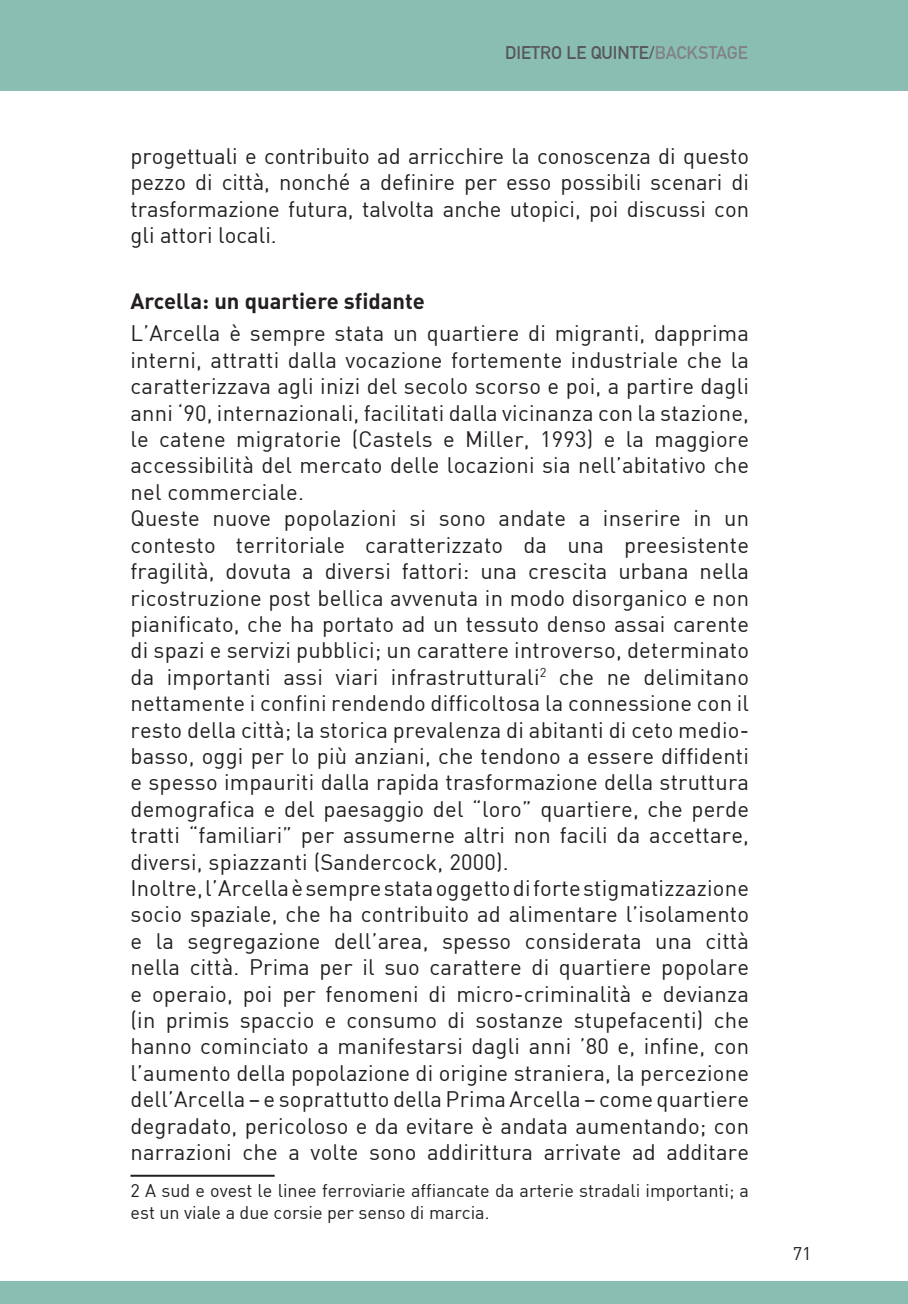
<style>
.page{position:relative;width:908px;height:1304px;background:#fff}
.page>*{position:absolute;margin:0;border:0;box-sizing:border-box;transform-origin:0 0}
.Heading_1{font:22px/26.4px "DIN";letter-spacing:.01em;color:#231f20;text-align:justify}
.Heading_1-2{font:22px "DIN Bold Alternate";color:#231f20}
.note{font:18px/21.6px "DIN";color:#231f20}
.t1{font:700 18px "DIN Alternate";color:#57585a}
.s1{color:#808285}
</style>
<div class="page">
<div style="left:0;top:0;width:907px;height:90px;background:#8abeb2"></div>
<div style="left:0;top:1281px;width:907px;height:23px;background:#8abeb2"></div>
<hr style="left:130px;top:1175px;width:144px;height:2px;background:#231f20">
<p class="t1" style="left:505px;top:39px;width:244px">DIETRO LE QUINTE/<span class="s1">BACKSTAGE</span></p>
<p class="Heading_1" style="left:130px;top:142px;width:619px">progettuali e contribuito ad arricchire la conoscenza di questo pezzo di città, nonché a definire per esso possibili scenari di trasformazione futura, talvolta anche utopici, poi discussi con gli attori locali.</p>
<p class="Heading_1-2" style="left:130px;top:287px;width:296px">Arcella: un quartiere sfidante</p>
<p class="Heading_1" style="left:130px;top:320px;width:619px">L’Arcella è sempre stata un quartiere di migranti, dapprima interni, attratti dalla vocazione fortemente industriale che la caratterizzava agli inizi del secolo scorso e poi, a partire dagli anni ‘90, internazionali, facilitati dalla vicinanza con la stazione, le catene migratorie (Castels e Miller, 1993) e la maggiore accessibilità del mercato delle locazioni sia nell’abitativo che nel commerciale.</p>
<p class="Heading_1" style="left:130px;top:505px;width:620px">Queste nuove popolazioni si sono andate a inserire in un contesto territoriale caratterizzato da una preesistente fragilità, dovuta a diversi fattori: una crescita urbana nella ricostruzione post bellica avvenuta in modo disorganico e non pianificato, che ha portato ad un tessuto denso assai carente di spazi e servizi pubblici; un carattere introverso, determinato da importanti assi viari infrastrutturali<sup>2</sup> che ne delimitano nettamente i confini rendendo difficoltosa la connessione con il resto della città; la storica prevalenza di abitanti di ceto medio&shy;basso, oggi per lo più anziani, che tendono a essere diffidenti e spesso impauriti dalla rapida trasformazione della struttura demografica e del paesaggio del “loro” quartiere, che perde tratti “familiari” per assumerne altri non facili da accettare, diversi, spiazzanti (Sandercock, 2000).</p>
<p class="Heading_1" style="left:130px;top:874px;width:620px">Inoltre, l’Arcella è sempre stata oggetto di forte stigmatizzazione socio spaziale, che ha contribuito ad alimentare l’isolamento e la segregazione dell’area, spesso considerata una città nella città. Prima per il suo carattere di quartiere popolare e operaio, poi per fenomeni di micro-criminalità e devianza (in primis spaccio e consumo di sostanze stupefacenti) che hanno cominciato a manifestarsi dagli anni ’80 e, infine, con l’aumento della popolazione di origine straniera, la percezione dell’Arcella – e soprattutto della Prima Arcella – come quartiere degradato, pericoloso e da evitare è andata aumentando; con narrazioni che a volte sono addirittura arrivate ad additare</p>
<p class="note" style="left:130px;top:1180px;width:619px">2 A sud e ovest le linee ferroviarie affiancate da arterie stradali importanti; a est un viale a due corsie per senso di marcia.</p>
<p class="note" style="left:792px;top:1242px;width:20px">71</p>
</div>
